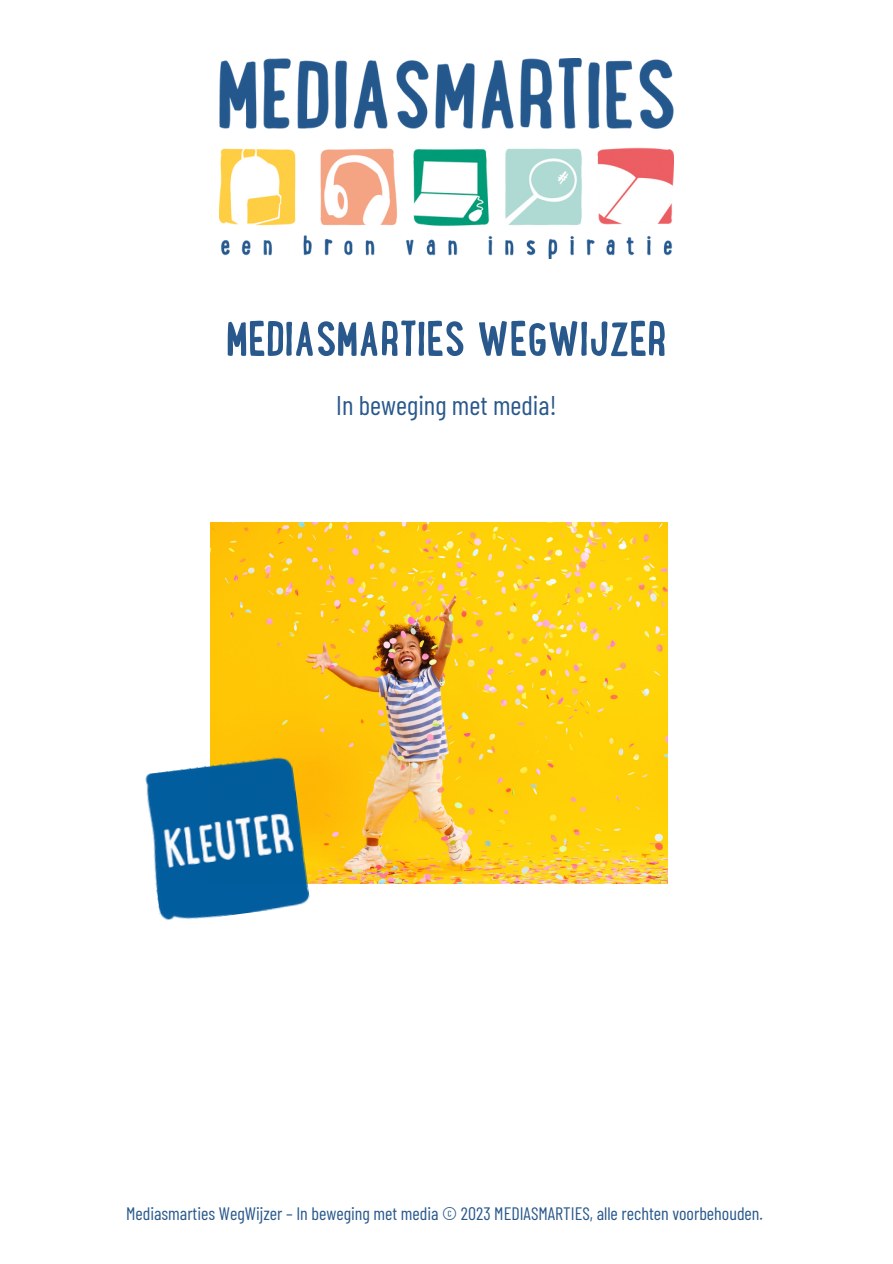
<style>
.page{position:relative;width:893px;height:1264px;background:#fff}
.page>*{position:absolute;margin:0;border:0;box-sizing:border-box;transform-origin:0 0}
.t1{font:700 51.75px "Lunch Box";color:#29588c}
.t2{font:27px "Barlow Condensed";color:#29588c}
.t3{font:18px "Barlow Condensed";color:#29588c}
</style>
<div class="page">
<img style="left:220px;top:59px;width:453px;height:200px">
<img style="left:210px;top:523px;width:457px;height:360px">
<img style="left:145px;top:755px;width:165px;height:165px">
<h1 class="t1" style="left:226px;top:320px;width:442px">MEDIASMARTIES WEGWIJZER</h1>
<h2 class="t2" style="left:336px;top:388px;width:222px">In beweging met media!</h2>
<p class="t3" style="left:126px;top:1201px;width:638px">Mediasmarties WegWijzer – In beweging met media © 2023 MEDIASMARTIES, alle rechten voorbehouden.</p>
</div>
